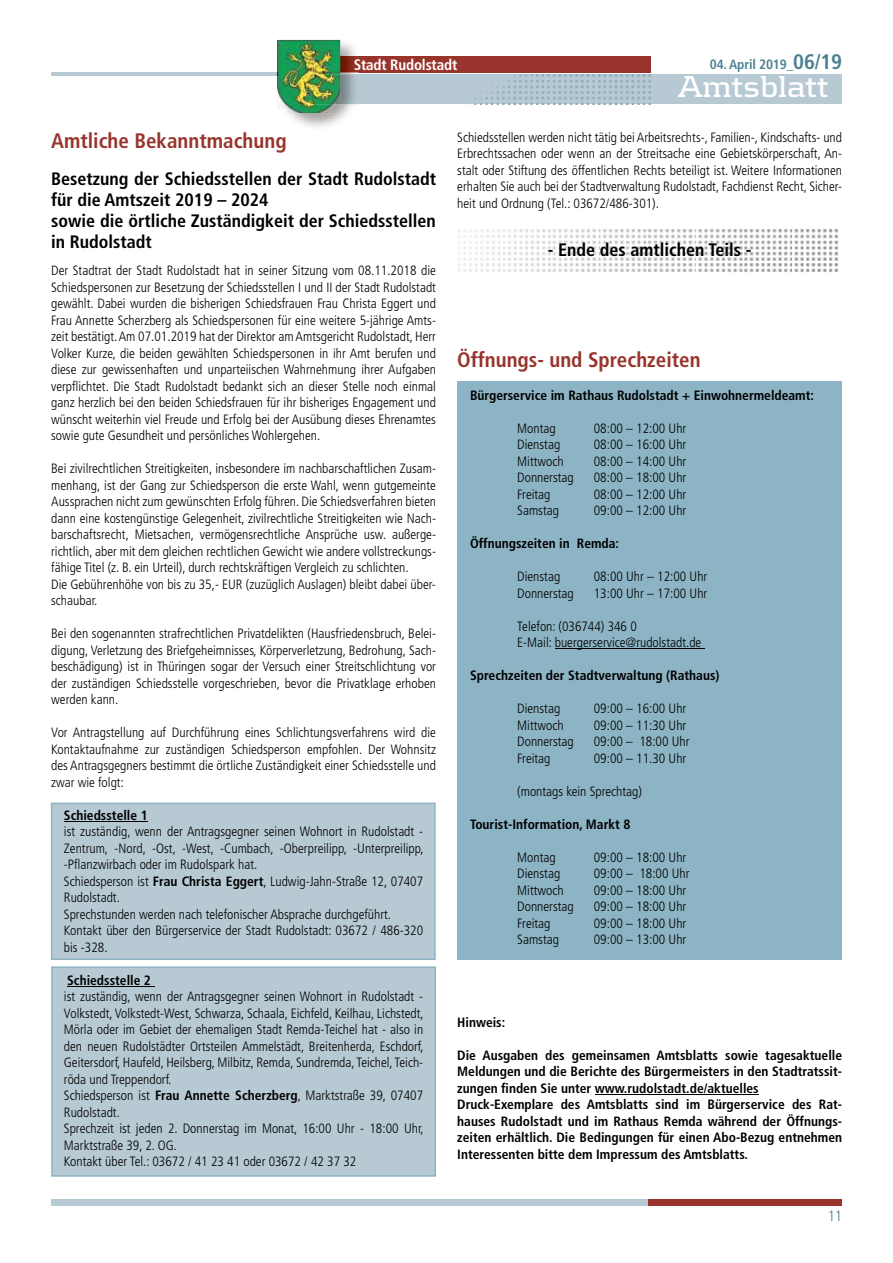
<style>
.page{position:relative;width:893px;height:1263px;background:#fff}
.page>*{position:absolute;margin:0;border:0;box-sizing:border-box;transform-origin:0 0}
.t1{font:700 31.5px "Kontrapunkt";letter-spacing:-.01em;color:#fff}
.t2{font:700 condensed 21px "Frutiger LT Std";color:#98342c}
.t3{font:700 condensed 18px/21px "Frutiger LT Std";color:#000}
.t4{font:700 condensed 15px "Frutiger LT Std";letter-spacing:-.01em;color:#fff}
.t5{font:300 condensed 15px "Frutiger LT Std";color:#4c8090}
.t6{font:300 condensed 13.5px/16.5px "Frutiger LT Std";color:#000;text-align:justify}
.t7{font:700 condensed 13.5px/16.5px "Frutiger LT Std";color:#000}
.t8{font:700 condensed 13.5px "Frutiger LT Std";letter-spacing:-.01em;color:#4c8090}
.s1{font-size:21px}
.s2{font-weight:700}
</style>
<div class="page">
<div style="left:306px;top:74px;width:536px;height:30px;background:#b7c9d2"></div>
<hr style="left:51px;top:72px;width:238px;height:3px;background:#b7c9d2">
<img style="left:470px;top:74px;width:181px;height:30px">
<div style="left:315px;top:56px;width:336px;height:16px;background:#98342c"></div>
<img style="left:276px;top:39px;width:83px;height:88px">
<img style="left:340px;top:74px;width:19px;height:30px">
<img style="left:340px;top:56px;width:19px;height:16px">
<img style="left:340px;top:59px;width:19px;height:11px">
<img style="left:277px;top:40px;width:63px;height:73px">
<svg style="left:315px;top:94px;width:44px;height:1px"></svg>
<svg style="left:276px;top:72px;width:13px;height:3px"></svg>
<svg style="left:327px;top:59px;width:13px;height:11px"></svg>
<div style="left:51px;top:1199px;width:600px;height:6px;background:#b7c9d2"></div>
<div style="left:649px;top:1199px;width:193px;height:6px;background:#98342c"></div>
<div style="left:457px;top:382px;width:385px;height:578px;background:#8db4c4"></div>
<div style="left:51px;top:966px;width:385px;height:211px;background:#b7c9d2"></div>
<div style="left:51px;top:803px;width:385px;height:157px;background:#b7c9d2"></div>
<hr style="left:64px;top:821px;width:84px;height:1px;background:#000">
<hr style="left:67px;top:986px;width:87px;height:1px;background:#000">
<hr style="left:555px;top:648px;width:150px;height:1px;background:#000">
<hr style="left:595px;top:1094px;width:164px;height:1px;background:#000">
<img style="left:458px;top:230px;width:381px;height:42px">
<p class="t4" style="left:354px;top:56px;width:105px">Stadt Rudolstadt</p>
<p class="t8" style="left:710px;top:56px;width:134px">04. April 2019_<span class="s1">06/19</span></p>
<h2 class="t2" style="left:51px;top:128px;width:237px">Amtliche Bekanntmachung</h2>
<h3 class="t3" style="left:51px;top:168px;width:386px">Besetzung der Schiedsstellen der Stadt Rudolstadt für die Amtszeit 2019 – 2024<br>sowie die örtliche Zuständigkeit der Schiedsstellen in Rudolstadt</h3>
<p class="t6" style="left:51px;top:262px;width:386px">Der Stadtrat der Stadt Rudolstadt hat in seiner Sitzung vom 08.11.2018 die Schiedspersonen zur Besetzung der Schiedsstellen I und II der Stadt Rudolstadt gewählt. Dabei wurden die bisherigen Schiedsfrauen Frau Christa Eggert und Frau Annette Scherzberg als Schiedspersonen für eine weitere 5-jährige Amts&shy;zeit bestätigt. Am 07.01.2019 hat der Direktor am Amtsgericht Rudolstadt, Herr Volker Kurze, die beiden gewählten Schiedspersonen in ihr Amt berufen und diese zur gewissenhaften und unparteiischen Wahrnehmung ihrer Aufgaben verpflichtet. Die Stadt Rudolstadt bedankt sich an dieser Stelle noch einmal ganz herzlich bei den beiden Schiedsfrauen für ihr bisheriges Engagement und wünscht weiterhin viel Freude und Erfolg bei der Ausübung dieses Ehrenamtes sowie gute Gesundheit und persönliches Wohlergehen.</p>
<p class="t6" style="left:51px;top:460px;width:386px;text-align:left">Bei zivilrechtlichen Streitigkeiten, insbesondere im nachbarschaftlichen Zusam&shy;menhang, ist der Gang zur Schiedsperson die erste Wahl, wenn gutgemeinte Aussprachen nicht zum gewünschten Erfolg führen. Die Schiedsverfahren bieten dann eine kostengünstige Gelegenheit, zivilrechtliche Streitigkeiten wie Nach&shy;barschaftsrecht, Mietsachen, vermögensrechtliche Ansprüche usw. außerge&shy;richtlich, aber mit dem gleichen rechtlichen Gewicht wie andere vollstreckungs&shy;fähige Titel (z. B. ein Urteil), durch rechtskräftigen Vergleich zu schlichten.<br>Die Gebührenhöhe von bis zu 35,- EUR (zuzüglich Auslagen) bleibt dabei über&shy;schaubar.</p>
<p class="t6" style="left:51px;top:625px;width:386px">Bei den sogenannten strafrechtlichen Privatdelikten (Hausfriedensbruch, Belei&shy;digung, Verletzung des Briefgeheimnisses, Körperverletzung, Bedrohung, Sach&shy;beschädigung) ist in Thüringen sogar der Versuch einer Streitschlichtung vor der zuständigen Schiedsstelle vorgeschrieben, bevor die Privatklage erhoben werden kann.</p>
<p class="t6" style="left:51px;top:724px;width:386px">Vor Antragstellung auf Durchführung eines Schlichtungsverfahrens wird die Kontaktaufnahme zur zuständigen Schiedsperson empfohlen. Der Wohnsitz des Antragsgegners bestimmt die örtliche Zuständigkeit einer Schiedsstelle und zwar wie folgt:</p>
<p class="t7" style="left:64px;top:807px;width:85px">Schiedsstelle 1</p>
<p class="t6" style="left:64px;top:823px;width:361px;text-align:left">ist zuständig, wenn der Antragsgegner seinen Wohnort in Rudolstadt - Zentrum, -Nord, -Ost, -West, -Cumbach, -Oberpreilipp, -Unterpreilipp, -Pflanzwirbach oder im Rudolspark hat.<br>Schiedsperson ist <span class="s2">Frau Christa Eggert</span>, Ludwig-Jahn-Straße 12, 07407<br>Rudolstadt.<br>Sprechstunden werden nach telefonischer Absprache durchgeführt.<br>Kontakt über den Bürgerservice der Stadt Rudolstadt: 03672 / 486-320 bis -328.</p>
<p class="t7" style="left:67px;top:972px;width:85px">Schiedsstelle 2</p>
<p class="t6" style="left:64px;top:988px;width:361px;text-align:left">ist zuständig, wenn der Antragsgegner seinen Wohnort in Rudolstadt - Volkstedt, Volkstedt-West, Schwarza, Schaala, Eichfeld, Keilhau, Lichstedt, Mörla oder im Gebiet der ehemaligen Stadt Remda-Teichel hat - also in den neuen Rudolstädter Ortsteilen Ammelstädt, Breitenherda, Eschdorf, Geitersdorf, Haufeld, Heilsberg, Milbitz, Remda, Sundremda, Teichel, Teich&shy;röda und Treppendorf.<br>Schiedsperson ist <span class="s2">Frau Annette Scherzberg</span>, Marktstraße 39, 07407<br>Rudolstadt.<br>Sprechzeit ist jeden 2. Donnerstag im Monat, 16:00 Uhr - 18:00 Uhr, Marktstraße 39, 2. OG.<br>Kontakt über Tel.: 03672 / 41 23 41 oder 03672 / 42 37 32</p>
<h1 class="t1" style="left:678px;top:69px;width:153px">Amtsblatt</h1>
<p class="t6" style="left:457px;top:129px;width:386px">Schiedsstellen werden nicht tätig bei Arbeitsrechts-, Familien-, Kindschafts- und Erbrechtssachen oder wenn an der Streitsache eine Gebietskörperschaft, An&shy;stalt oder Stiftung des öffentlichen Rechts beteiligt ist. Weitere Informationen erhalten Sie auch bei der Stadtverwaltung Rudolstadt, Fachdienst Recht, Sicher&shy;heit und Ordnung (Tel.: 03672/486-301).</p>
<h3 class="t3" style="left:548px;top:239px;width:205px">- Ende des amtlichen Teils -</h3>
<h2 class="t2" style="left:457px;top:347px;width:245px">Öffnungs- und Sprechzeiten</h2>
<p class="t7" style="left:470px;top:387px;width:346px">Bürgerservice im Rathaus Rudolstadt + Einwohnermeldeamt:</p>
<p class="t6" style="left:517px;top:420px;width:40px">Montag</p>
<p class="t6" style="left:594px;top:420px;width:94px">08:00 – 12:00 Uhr</p>
<p class="t6" style="left:517px;top:437px;width:45px">Dienstag</p>
<p class="t6" style="left:594px;top:437px;width:94px">08:00 – 16:00 Uhr</p>
<p class="t6" style="left:517px;top:453px;width:48px">Mittwoch</p>
<p class="t6" style="left:594px;top:453px;width:94px">08:00 – 14:00 Uhr</p>
<p class="t6" style="left:517px;top:470px;width:58px">Donnerstag</p>
<p class="t6" style="left:594px;top:470px;width:94px">08:00 – 18:00 Uhr</p>
<p class="t6" style="left:517px;top:486px;width:35px">Freitag</p>
<p class="t6" style="left:594px;top:486px;width:94px">08:00 – 12:00 Uhr</p>
<p class="t6" style="left:517px;top:503px;width:43px">Samstag</p>
<p class="t6" style="left:594px;top:503px;width:94px">09:00 – 12:00 Uhr</p>
<p class="t7" style="left:470px;top:536px;width:151px">Öffnungszeiten in Remda:</p>
<p class="t6" style="left:517px;top:569px;width:45px">Dienstag</p>
<p class="t6" style="left:594px;top:569px;width:115px">08:00 Uhr – 12:00 Uhr</p>
<p class="t6" style="left:517px;top:585px;width:58px">Donnerstag</p>
<p class="t6" style="left:594px;top:585px;width:115px">13:00 Uhr – 17:00 Uhr</p>
<p class="t6" style="left:517px;top:618px;width:186px">Telefon: (036744) 346 0<br>E-Mail: buergerservice@rudolstadt.de</p>
<p class="t7" style="left:470px;top:667px;width:251px">Sprechzeiten der Stadtverwaltung (Rathaus)</p>
<p class="t6" style="left:517px;top:701px;width:45px">Dienstag</p>
<p class="t6" style="left:594px;top:701px;width:94px">09:00 – 16:00 Uhr</p>
<p class="t6" style="left:517px;top:717px;width:48px">Mittwoch</p>
<p class="t6" style="left:594px;top:717px;width:94px">09:00 – 11:30 Uhr</p>
<p class="t6" style="left:517px;top:734px;width:58px">Donnerstag</p>
<p class="t6" style="left:594px;top:734px;width:97px">09:00 – 18:00 Uhr</p>
<p class="t6" style="left:517px;top:750px;width:35px">Freitag</p>
<p class="t6" style="left:594px;top:750px;width:94px">09:00 – 11.30 Uhr</p>
<p class="t6" style="left:517px;top:783px;width:126px">(montags kein Sprechtag)</p>
<p class="t7" style="left:470px;top:816px;width:162px">Tourist-Information, Markt 8</p>
<p class="t6" style="left:517px;top:849px;width:40px">Montag</p>
<p class="t6" style="left:594px;top:849px;width:94px">09:00 – 18:00 Uhr</p>
<p class="t6" style="left:517px;top:866px;width:45px">Dienstag</p>
<p class="t6" style="left:594px;top:866px;width:97px">09:00 – 18:00 Uhr</p>
<p class="t6" style="left:517px;top:882px;width:48px">Mittwoch</p>
<p class="t6" style="left:594px;top:882px;width:94px">09:00 – 18:00 Uhr</p>
<p class="t6" style="left:517px;top:899px;width:58px">Donnerstag</p>
<p class="t6" style="left:594px;top:899px;width:94px">09:00 – 18:00 Uhr</p>
<p class="t6" style="left:517px;top:915px;width:35px">Freitag</p>
<p class="t6" style="left:594px;top:915px;width:94px">09:00 – 18:00 Uhr</p>
<p class="t6" style="left:517px;top:932px;width:43px">Samstag</p>
<p class="t6" style="left:594px;top:932px;width:94px">09:00 – 13:00 Uhr</p>
<p class="t7" style="left:457px;top:1014px;width:50px">Hinweis:</p>
<p class="t7" style="left:457px;top:1047px;width:386px">Die Ausgaben des gemeinsamen Amtsblatts sowie tagesaktuelle Meldungen und die Berichte des Bürgermeisters in den Stadtratssit&shy;zungen finden Sie unter www.rudolstadt.de/aktuelles Druck-Exemplare des Amtsblatts sind im Bürgerservice des Rat&shy;hauses Rudolstadt und im Rathaus Remda während der Öffnungs&shy;zeiten erhältlich. Die Bedingungen für einen Abo-Bezug entnehmen Interessenten bitte dem Impressum des Amtsblatts.</p>
<p class="t5" style="left:828px;top:1208px;width:16px">11</p>
</div>
